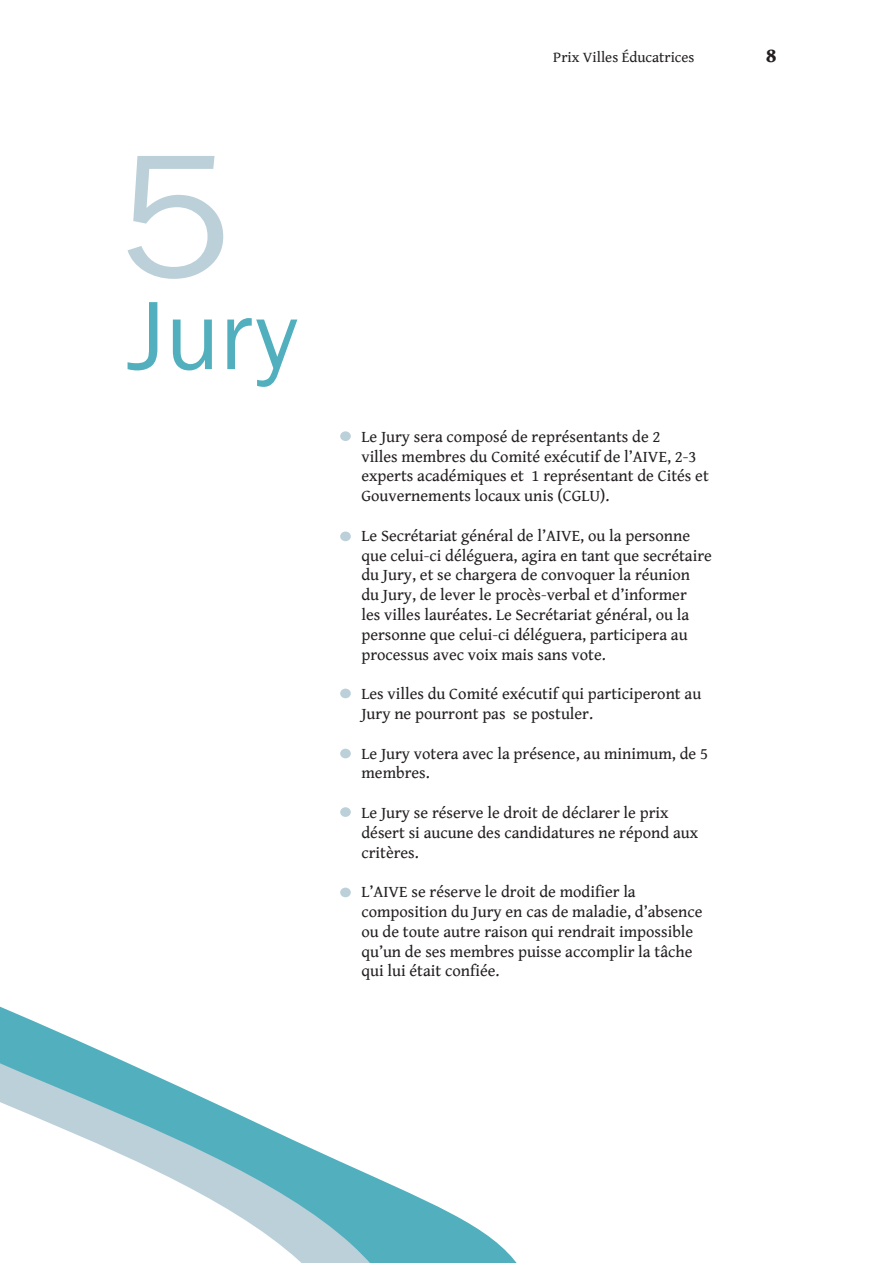
<style>
.page{position:relative;width:893px;height:1263px;background:#fff}
.page>*{position:absolute;margin:0;border:0;box-sizing:border-box;transform-origin:0 0}
._2_Títol{font:100.5px "Franklin Gothic";color:#51afbe}
.t1{font:700 21px "Gentium Book Basic";color:#231f20}
._1_Text_normal_bàsic{font:16.5px/19.8px "Gentium Book Basic";color:#231f20}
.t2{font:15px "Gentium Book Basic";color:#231f20}
</style>
<div class="page">
<svg style="left:128px;top:156px;width:95px;height:123px"></svg>
<div style="left:340px;top:431px;width:11px;height:10px;background:#bcd0d9;border-radius:50%"></div>
<div style="left:340px;top:531px;width:11px;height:10px;background:#bcd0d9;border-radius:50%"></div>
<div style="left:340px;top:689px;width:11px;height:9px;background:#bcd0d9;border-radius:50%"></div>
<div style="left:340px;top:749px;width:11px;height:9px;background:#bcd0d9;border-radius:50%"></div>
<div style="left:340px;top:807px;width:11px;height:10px;background:#bcd0d9;border-radius:50%"></div>
<div style="left:340px;top:888px;width:11px;height:9px;background:#bcd0d9;border-radius:50%"></div>
<svg style="left:0;top:1006px;width:517px;height:257px"></svg>
<p class="t2" style="left:553px;top:46px;width:143px">Prix Villes Éducatrices</p>
<p class="t1" style="left:766px;top:39px;width:12px">8</p>
<p class="_2_Títol" style="left:128px;top:273px;width:171px">Jury</p>
<p class="_1_Text_normal_bàsic" style="left:361px;top:426px;width:349px">Le Jury sera composé de représentants de 2<br>villes membres du Comité exécutif de l’AIVE, 2-3 experts académiques et 1 représentant de Cités et Gouvernements locaux unis (CGLU).</p>
<p class="_1_Text_normal_bàsic" style="left:361px;top:525px;width:352px">Le Secrétariat général de l’AIVE, ou la personne que celui-ci déléguera, agira en tant que secrétaire du Jury, et se chargera de convoquer la réunion du Jury, de lever le procès-verbal et d’informer<br>les villes lauréates. Le Secrétariat général, ou la personne que celui-ci déléguera, participera au processus avec voix mais sans vote.</p>
<p class="_1_Text_normal_bàsic" style="left:361px;top:683px;width:341px">Les villes du Comité exécutif qui participeront au<br>Jury ne pourront pas se postuler.</p>
<p class="_1_Text_normal_bàsic" style="left:361px;top:743px;width:348px">Le Jury votera avec la présence, au minimum, de 5 membres.</p>
<p class="_1_Text_normal_bàsic" style="left:361px;top:802px;width:338px">Le Jury se réserve le droit de déclarer le prix désert si aucune des candidatures ne répond aux critères.</p>
<p class="_1_Text_normal_bàsic" style="left:361px;top:881px;width:343px">L’AIVE se réserve le droit de modifier la composition du Jury en cas de maladie, d’absence ou de toute autre raison qui rendrait impossible qu’un de ses membres puisse accomplir la tâche qui lui était confiée.</p>
</div>
